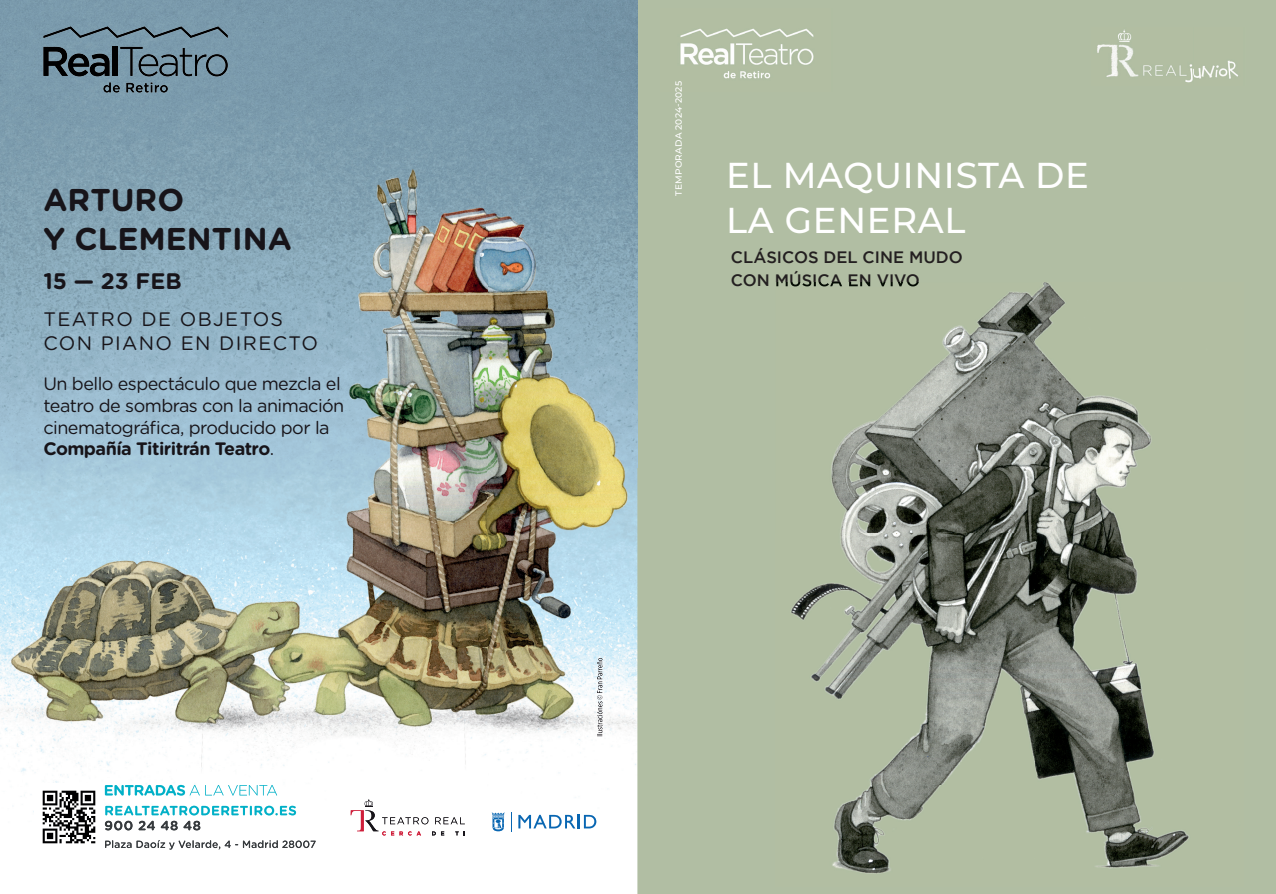
<style>
.page{position:relative;width:1276px;height:894px;background:#fff}
.page>*{position:absolute;margin:0;border:0;box-sizing:border-box;transform-origin:0 0}
.t1{font:500 36px/44.5px "Montserrat";letter-spacing:.02em;color:#fff}
.t2{font:700 31.5px/39px "Gotham Rounded";color:#171419}
.t3{font:700 22.5px "Gotham Rounded";color:#171419}
.t4{font:19.5px/23.4px "Gotham Rounded";letter-spacing:.07em;color:#171419}
.t5{font:18px/21.6px "Gotham Rounded";letter-spacing:-.03em;color:#171419}
.t6{font:500 16.5px/23.7px "Gotham";color:#231f20}
.t7{font:500 9px "Montserrat";letter-spacing:.025em;color:#fff}
.s1{font-weight:700}
</style>
<div class="page">
<div style="left:637px;top:0;width:639px;height:894px;background:#b1bea3"></div>
<img style="left:680px;top:28px;width:134px;height:51px">
<img style="left:1097px;top:29px;width:141px;height:54px">
<img style="left:0;top:0;width:487px;height:788px">
<img style="left:487px;top:0;width:150px;height:832px">
<img style="left:104px;top:788px;width:361px;height:62px">
<img style="left:597px;top:658px;width:5px;height:41px">
<img style="left:43px;top:26px;width:185px;height:12px">
<img style="left:43px;top:47px;width:25px;height:29px">
<img style="left:68px;top:54px;width:42px;height:22px">
<img style="left:113px;top:47px;width:5px;height:29px">
<img style="left:120px;top:47px;width:23px;height:29px">
<img style="left:139px;top:54px;width:39px;height:22px">
<img style="left:180px;top:48px;width:12px;height:28px">
<img style="left:195px;top:54px;width:33px;height:22px">
<svg style="left:103px;top:82px;width:17px;height:10px"></svg>
<svg style="left:126px;top:83px;width:42px;height:9px"></svg>
<svg style="left:511px;top:812px;width:1px;height:19px"></svg>
<svg style="left:518px;top:814px;width:78px;height:14px"></svg>
<svg style="left:491px;top:812px;width:14px;height:19px"></svg>
<img style="left:492px;top:817px;width:12px;height:14px">
<svg style="left:351px;top:799px;width:114px;height:36px"></svg>
<img style="left:35px;top:783px;width:68px;height:61px">
<img style="left:112px;top:840px;width:197px;height:8px">
<img style="left:105px;top:820px;width:95px;height:10px">
<img style="left:124px;top:805px;width:172px;height:10px">
<img style="left:114px;top:784px;width:163px;height:11px">
<img style="left:776px;top:282px;width:413px;height:592px">
<img style="left:776px;top:282px;width:143px;height:4px">
<h2 class="t2" style="left:43px;top:179px;width:250px">ARTURO<br>Y CLEMENTINA</h2>
<p class="t3" style="left:43px;top:265px;width:140px">15 — 23 FEB</p>
<p class="t4" style="left:43px;top:307px;width:276px">TEATRO DE OBJETOS<br>CON PIANO EN DIRECTO</p>
<p class="t5" style="left:43px;top:372px;width:302px">Un bello espectáculo que mezcla el teatro de sombras con la animación cinematográfica, producido por la <span class="s1">Compañía Titiritrán Teatro</span>.</p>
<p class="t7" style="left:672px;top:196px;width:116px;rotate:-90deg">TEMPORADA 2024-2025</p>
<h1 class="t1" style="left:726px;top:152px;width:364px">EL MAQUINISTA DE<br>LA GENERAL</h1>
<p class="t6" style="left:731px;top:244px;width:233px">CLÁSICOS DEL CINE MUDO<br>CON MÚSICA EN VIVO</p>
</div>
